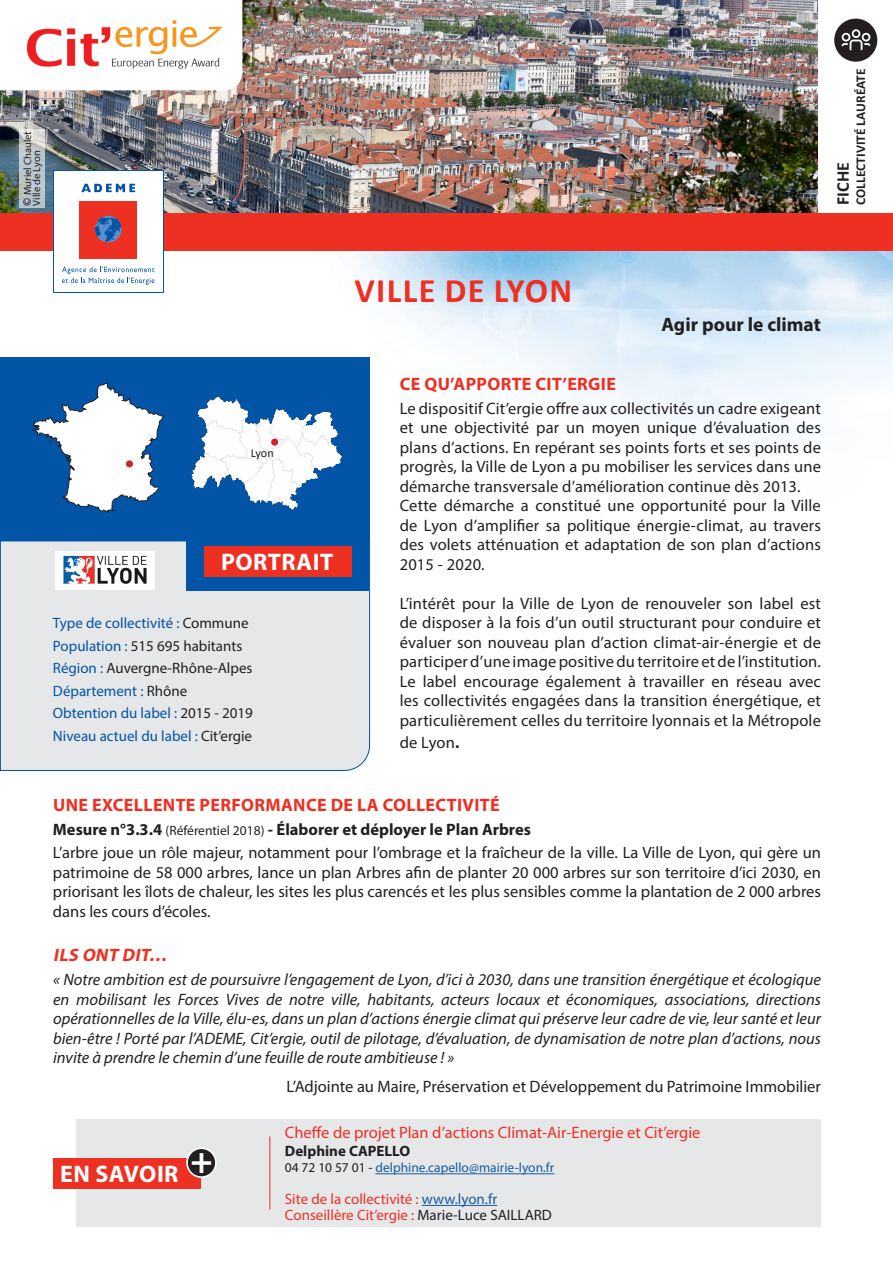
<style>
.page{position:relative;width:893px;height:1263px;background:#fff}
.page>*{position:absolute;margin:0;border:0;box-sizing:border-box;transform-origin:0 0}
.t1{font:700 37.35px "Myriad Pro";color:#fff}
.t2{font:700 34.5px "Calibri";letter-spacing:.04em;color:#ee3022}
.t3{font:700 24px "Myriad Pro";letter-spacing:.02em;color:#fff}
.t4{font:700 19.5px "Myriad Pro";color:#231f20}
.t5{font:700 18px "Myriad Pro";letter-spacing:.02em;color:#ee3022}
.t6{font:italic 700 18px "Myriad Pro";color:#ee3022}
.t7{font:700 18px "Calibri";color:#231f20}
.t8{font:16.5px/19.5px "Myriad Pro";letter-spacing:.01em;color:#231f20;text-align:justify}
.t9{font:italic 16.5px/19.5px "Myriad Pro";color:#231f20;text-align:justify}
.t10{font:700 16.5px "Myriad Pro";color:#231f20}
.t11{font:16.5px "Myriad Pro";color:#ee3022}
.t12{font:15px "Myriad Pro";color:#0154a6}
.t13{font:15px "Myriad Pro";color:#ee3022}
.t14{font:15px "Myriad Pro";color:#231f20}
.t15{font:700 15px "Myriad Pro";color:#231f20}
.t16{font:13.5px "Myriad Pro";color:#175d9e}
.t17{font:700 13.5px "Calibri";color:#231f20}
.t18{font:12.15px "Calibri";color:#231f20}
.t19{font:10.5px/9px "Myriad Pro";color:#231f20}
.s1{font-weight:700;font-size:12px}
.s2{color:#231f20}
.s3{color:#0154a6}
.s4{font-weight:700}
.s5{font-weight:400;font-size:13.5px}
.s6{color:#175d9e}
</style>
<div class="page">
<img style="left:187px;top:250px;width:705px;height:291px">
<img style="left:0;top:0;width:818px;height:213px">
<svg style="left:0;top:0;width:242px;height:90px"></svg>
<img style="left:13px;top:9px;width:222px;height:73px">
<div style="left:77px;top:1119px;width:744px;height:108px;background:#e6e7e9"></div>
<div style="left:53px;top:1158px;width:148px;height:31px;background:#ee3022"></div>
<div style="left:187px;top:1148px;width:29px;height:29px;background:#231f20;border-radius:50%"></div>
<div style="left:186px;top:1147px;width:31px;height:31px;border:2px solid #fff;border-radius:50%"></div>
<hr style="left:270px;top:1136px;width:1px;height:73px;background:#ee2e22">
<div style="left:0;top:541px;width:370px;height:230px;background:#e6e7e9"></div>
<div style="left:834px;top:19px;width:43px;height:43px;background:#231f20;border-radius:50%"></div>
<svg style="left:841px;top:29px;width:30px;height:21px"></svg>
<div style="left:0;top:213px;width:893px;height:37px;background:#ee3022"></div>
<div style="left:53px;top:170px;width:110px;height:123px;background:#0154a6"></div>
<div style="left:54px;top:171px;width:109px;height:121px;background:#fff"></div>
<div style="left:79px;top:201px;width:58px;height:58px;background:#ee3022"></div>
<svg style="left:95px;top:216px;width:27px;height:26px"></svg>
<svg style="left:81px;top:184px;width:54px;height:8px"></svg>
<svg style="left:62px;top:266px;width:92px;height:19px"></svg>
<div style="left:0;top:357px;width:370px;height:184px;background:#0154a6"></div>
<img style="left:55px;top:551px;width:100px;height:38px">
<div style="left:187px;top:541px;width:182px;height:50px;background:#0154a6"></div>
<div style="left:204px;top:546px;width:148px;height:31px;background:#ee3022"></div>
<svg style="left:33px;top:382px;width:132px;height:130px"></svg>
<img style="left:191px;top:396px;width:152px;height:114px">
<div style="left:126px;top:460px;width:7px;height:7px;background:#d1232a;border-radius:50%"></div>
<div style="left:271px;top:439px;width:7px;height:7px;background:#d1232a;border-radius:50%"></div>
<svg style="left:19px;top:129px;width:26px;height:79px;background:#c0c9ce"></svg>
<hr style="left:375px;top:1173px;width:179px;height:1px;background:#175d9e">
<hr style="left:422px;top:1205px;width:75px;height:1px;background:#175d9e">
<p class="t19" style="left:23px;top:206px;width:76px;rotate:-90deg"><span class="s1">©</span> Muriel Chaulet<br>Ville de Lyon</p>
<p class="t17" style="left:851px;top:205px;width:138px;rotate:-90deg">COLLECTIVITÉ LAURÉATE</p>
<p class="t7" style="left:830px;top:205px;width:44px;rotate:-90deg">FICHE</p>
<p class="t18" style="left:251px;top:444px;width:24px">Lyon</p>
<p class="t3" style="left:221px;top:546px;width:114px">PORTRAIT</p>
<p class="t12" style="left:53px;top:614px;width:197px">Type de collectivité : <span class="s2">Commune</span></p>
<p class="t14" style="left:53px;top:637px;width:191px"><span class="s3">Population :</span> 515 695 habitants</p>
<p class="t14" style="left:53px;top:659px;width:201px"><span class="s3">Région :</span> Auvergne-Rhône-Alpes</p>
<p class="t12" style="left:53px;top:682px;width:136px">Département : <span class="s2">Rhône</span></p>
<p class="t12" style="left:53px;top:704px;width:201px">Obtention du label : <span class="s2">2015 - 2019</span></p>
<p class="t12" style="left:53px;top:727px;width:201px">Niveau actuel du label : <span class="s2">Cit’ergie</span></p>
<p class="t2" style="left:355px;top:266px;width:219px">VILLE DE LYON</p>
<p class="t4" style="left:661px;top:312px;width:161px">Agir pour le climat</p>
<p class="t5" style="left:400px;top:372px;width:218px">CE QU’APPORTE CIT’ERGIE</p>
<p class="t8" style="left:400px;top:398px;width:423px">Le dispositif Cit’ergie offre aux collectivités un cadre exigeant et une objectivité par un moyen unique d’évaluation des plans d’actions. En repérant ses points forts et ses points de progrès, la Ville de Lyon a pu mobiliser les services dans une démarche transversale d’amélioration continue dès 2013.</p>
<p class="t8" style="left:400px;top:496px;width:423px">Cette démarche a constitué une opportunité pour la Ville de Lyon d’amplifier sa politique énergie-climat, au travers des volets atténuation et adaptation de son plan d’actions 2015 - 2020.</p>
<p class="t8" style="left:400px;top:593px;width:423px">L’intérêt pour la Ville de Lyon de renouveler son label est de disposer à la fois d’un outil structurant pour conduire et évaluer son nouveau plan d’action climat-air-énergie et de participer d’une image positive du territoire et de l’institution.</p>
<p class="t8" style="left:400px;top:671px;width:423px">Le label encourage également à travailler en réseau avec les collectivités engagées dans la transition énergétique, et particulièrement celles du territoire lyonnais et la Métropole</p>
<p class="t8" style="left:400px;top:733px;width:61px">de Lyon<span class="s4">.</span></p>
<p class="t5" style="left:53px;top:793px;width:448px">UNE EXCELLENTE PERFORMANCE DE LA COLLECTIVITÉ</p>
<p class="t10" style="left:53px;top:818px;width:479px">Mesure n°3.3.4 <span class="s5">(Référentiel 2018)</span> - Élaborer et déployer le Plan Arbres</p>
<p class="t8" style="left:53px;top:843px;width:770px">L’arbre joue un rôle majeur, notamment pour l’ombrage et la fraîcheur de la ville. La Ville de Lyon, qui gère un patrimoine de 58 000 arbres, lance un plan Arbres afin de planter 20 000 arbres sur son territoire d’ici 2030, en priorisant les îlots de chaleur, les sites les plus carencés et les plus sensibles comme la plantation de 2 000 arbres dans les cours d’écoles.</p>
<p class="t6" style="left:53px;top:943px;width:119px">ILS ONT DIT…</p>
<p class="t9" style="left:53px;top:969px;width:769px">« Notre ambition est de poursuivre l’engagement de Lyon, d’ici à 2030, dans une transition énergétique et écologique en mobilisant les Forces Vives de notre ville, habitants, acteurs locaux et économiques, associations, directions opérationnelles de la Ville, élu-es, dans un plan d’actions énergie climat qui préserve leur cadre de vie, leur santé et leur bien-être ! Porté par l’ADEME, Cit’ergie, outil de pilotage, d’évaluation, de dynamisation de notre plan d’actions, nous invite à prendre le chemin d’une feuille de route ambitieuse ! »</p>
<p class="t8" style="left:287px;top:1076px;width:536px">L’Adjointe au Maire, Préservation et Développement du Patrimoine Immobilier</p>
<p class="t3" style="left:60px;top:1158px;width:120px">EN SAVOIR</p>
<p class="t1" style="left:190px;top:1136px;width:24px">+</p>
<p class="t11" style="left:285px;top:1122px;width:417px">Cheffe de projet Plan d’actions Climat-Air-Energie et Cit’ergie</p>
<p class="t15" style="left:285px;top:1141px;width:127px">Delphine CAPELLO</p>
<p class="t16" style="left:285px;top:1159px;width:271px"><span class="s2">04 72 10 57 01 -</span> delphine.capello@mairie-lyon.fr</p>
<p class="t13" style="left:285px;top:1190px;width:214px">Site de la collectivité : <span class="s6">www.lyon.fr</span></p>
<p class="t13" style="left:285px;top:1206px;width:268px">Conseillère Cit’ergie : <span class="s2">Marie-Luce SAILLARD</span></p>
</div>
